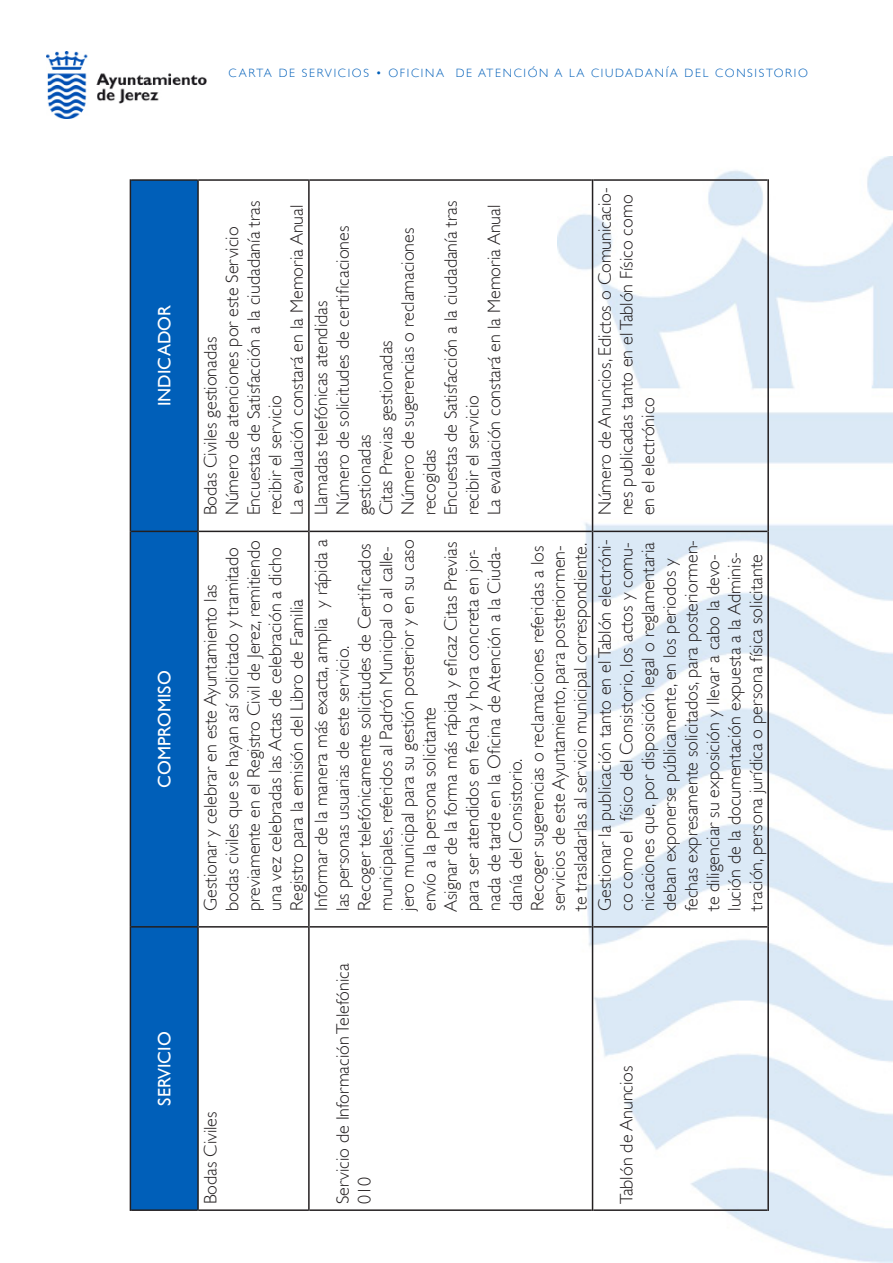
<style>
.page{position:relative;width:893px;height:1263px;background:#fff}
.page>*{position:absolute;margin:0;border:0;box-sizing:border-box;transform-origin:0 0}
.t1{font:300 18px/21.6px "Gill Sans";color:#231f20}
.t2{font:18px "Gill Sans";color:#fff}
.t3{font:300 12px "Gill Sans";letter-spacing:.14em;color:#005fb9}
</style>
<div class="page">
<img style="left:558px;top:156px;width:335px;height:1107px">
<img style="left:47px;top:51px;width:159px;height:68px">
<div style="left:131px;top:181px;width:66px;height:1028px;background:#005fb9"></div>
<hr style="left:130px;top:927px;width:1px;height:284px;background:#231f20">
<hr style="left:131px;top:1209px;width:66px;height:2px;background:#231f20">
<hr style="left:130px;top:531px;width:1px;height:396px;background:#231f20">
<hr style="left:131px;top:926px;width:66px;height:1px;background:#231f20">
<hr style="left:130px;top:179px;width:1px;height:352px;background:#231f20">
<hr style="left:131px;top:531px;width:66px;height:1px;background:#231f20">
<hr style="left:131px;top:179px;width:66px;height:2px;background:#231f20">
<hr style="left:197px;top:927px;width:2px;height:284px;background:#231f20">
<hr style="left:199px;top:1209px;width:109px;height:2px;background:#231f20">
<hr style="left:197px;top:531px;width:2px;height:396px;background:#231f20">
<hr style="left:199px;top:926px;width:109px;height:1px;background:#231f20">
<hr style="left:197px;top:179px;width:2px;height:352px;background:#231f20">
<hr style="left:199px;top:531px;width:109px;height:1px;background:#231f20">
<hr style="left:199px;top:179px;width:109px;height:2px;background:#231f20">
<hr style="left:308px;top:927px;width:2px;height:284px;background:#231f20">
<hr style="left:310px;top:1209px;width:282px;height:2px;background:#231f20">
<hr style="left:308px;top:531px;width:2px;height:396px;background:#231f20">
<hr style="left:310px;top:926px;width:282px;height:1px;background:#231f20">
<hr style="left:308px;top:179px;width:2px;height:352px;background:#231f20">
<hr style="left:310px;top:531px;width:282px;height:1px;background:#231f20">
<hr style="left:310px;top:179px;width:282px;height:2px;background:#231f20">
<hr style="left:592px;top:927px;width:1px;height:284px;background:#231f20">
<hr style="left:593px;top:1209px;width:174px;height:2px;background:#231f20">
<hr style="left:592px;top:531px;width:1px;height:396px;background:#231f20">
<hr style="left:593px;top:926px;width:174px;height:1px;background:#231f20">
<hr style="left:592px;top:179px;width:1px;height:352px;background:#231f20">
<hr style="left:593px;top:531px;width:174px;height:1px;background:#231f20">
<hr style="left:593px;top:179px;width:174px;height:2px;background:#231f20">
<hr style="left:767px;top:927px;width:2px;height:284px;background:#231f20">
<hr style="left:767px;top:531px;width:2px;height:396px;background:#231f20">
<hr style="left:767px;top:179px;width:2px;height:352px;background:#231f20">
<p class="t3" style="left:228px;top:66px;width:581px">CARTA DE SERVICIOS • OFICINA DE ATENCIÓN A LA CIUDADANÍA DEL CONSISTORIO</p>
<p class="t2" style="left:154px;top:406px;width:102px;rotate:-90deg">INDICADOR</p>
<p class="t2" style="left:154px;top:788px;width:119px;rotate:-90deg">COMPROMISO</p>
<p class="t2" style="left:154px;top:1105px;width:76px;rotate:-90deg">SERVICIO</p>
<p class="t1" style="left:243px;top:515px;width:316px;rotate:-90deg">Encuestas de Satisfacción a la ciudadanía tras</p>
<p class="t1" style="left:221px;top:515px;width:290px;rotate:-90deg">Número de atenciones por este Servicio</p>
<p class="t1" style="left:200px;top:515px;width:180px;rotate:-90deg">Bodas Civiles gestionadas</p>
<p class="t1" style="left:264px;top:515px;width:122px;rotate:-90deg">recibir el servicio</p>
<p class="t1" style="left:286px;top:515px;width:312px;rotate:-90deg">La evaluación constará en la Memoria Anual</p>
<p class="t1" style="left:310px;top:515px;width:216px;rotate:-90deg">Llamadas telefónicas atendidas</p>
<p class="t1" style="left:332px;top:515px;width:291px;rotate:-90deg">Número de solicitudes de certificaciones</p>
<p class="t1" style="left:440px;top:515px;width:316px;rotate:-90deg">Encuestas de Satisfacción a la ciudadanía tras</p>
<p class="t1" style="left:397px;top:515px;width:289px;rotate:-90deg">Número de sugerencias o reclamaciones</p>
<p class="t1" style="left:375px;top:515px;width:176px;rotate:-90deg">Citas Previas gestionadas</p>
<p class="t1" style="left:354px;top:515px;width:83px;rotate:-90deg">gestionadas</p>
<p class="t1" style="left:418px;top:515px;width:68px;rotate:-90deg">recogidas</p>
<p class="t1" style="left:462px;top:515px;width:122px;rotate:-90deg">recibir el servicio</p>
<p class="t1" style="left:483px;top:515px;width:312px;rotate:-90deg">La evaluación constará en la Memoria Anual</p>
<p class="t1" style="left:594px;top:515px;width:329px;rotate:-90deg">Número de Anuncios, Edictos o Comunicacio-</p>
<p class="t1" style="left:616px;top:515px;width:322px;rotate:-90deg">nes publicadas tanto en el Tablón Físico como</p>
<p class="t1" style="left:637px;top:515px;width:120px;rotate:-90deg">en el electrónico</p>
<p class="t1" style="left:221px;top:911px;width:365px;rotate:-90deg">bodas civiles que se hayan así solicitado y tramitado</p>
<p class="t1" style="left:243px;top:911px;width:372px;rotate:-90deg">previamente en el Registro Civil de Jerez, remitiendo</p>
<p class="t1" style="left:264px;top:911px;width:365px;rotate:-90deg">una vez celebradas las Actas de celebración a dicho</p>
<p class="t1" style="left:200px;top:911px;width:328px;rotate:-90deg">Gestionar y celebrar en este Ayuntamiento las</p>
<p class="t1" style="left:310px;top:911px;width:373px;rotate:-90deg">Informar de la manera más exacta, amplia y rápida a</p>
<p class="t1" style="left:354px;top:911px;width:369px;rotate:-90deg">Recoger telefónicamente solicitudes de Certificados</p>
<p class="t1" style="left:375px;top:911px;width:366px;rotate:-90deg">municipales, referidos al Padrón Municipal o al calle-</p>
<p class="t1" style="left:397px;top:911px;width:373px;rotate:-90deg">jero municipal para su gestión posterior y en su caso</p>
<p class="t1" style="left:440px;top:912px;width:371px;rotate:-90deg">Asignar de la forma más rápida y eficaz Citas Previas</p>
<p class="t1" style="left:462px;top:911px;width:363px;rotate:-90deg">para ser atendidos en fecha y hora concreta en jor-</p>
<p class="t1" style="left:483px;top:911px;width:366px;rotate:-90deg">nada de tarde en la Oficina de Atención a la Ciuda-</p>
<p class="t1" style="left:286px;top:911px;width:313px;rotate:-90deg">Registro para la emisión del Libro de Familia</p>
<p class="t1" style="left:332px;top:911px;width:267px;rotate:-90deg">las personas usuarias de este servicio.</p>
<p class="t1" style="left:418px;top:911px;width:205px;rotate:-90deg">envío a la persona solicitante</p>
<p class="t1" style="left:505px;top:911px;width:154px;rotate:-90deg">danía del Consistorio.</p>
<p class="t1" style="left:594px;top:911px;width:373px;rotate:-90deg">Gestionar la publicación tanto en el Tablón electróni-</p>
<p class="t1" style="left:616px;top:911px;width:370px;rotate:-90deg">co como el físico del Consistorio, los actos y comu-</p>
<p class="t1" style="left:637px;top:911px;width:370px;rotate:-90deg">nicaciones que, por disposición legal o reglamentaria</p>
<p class="t1" style="left:681px;top:911px;width:372px;rotate:-90deg">fechas expresamente solicitados, para posteriormen-</p>
<p class="t1" style="left:526px;top:911px;width:366px;rotate:-90deg">Recoger sugerencias o reclamaciones referidas a los</p>
<p class="t1" style="left:548px;top:911px;width:367px;rotate:-90deg">servicios de este Ayuntamiento, para posteriormen-</p>
<p class="t1" style="left:570px;top:911px;width:370px;rotate:-90deg">te trasladarlas al servicio municipal correspondiente.</p>
<p class="t1" style="left:702px;top:911px;width:358px;rotate:-90deg">te diligenciar su exposición y llevar a cabo la devo-</p>
<p class="t1" style="left:724px;top:911px;width:360px;rotate:-90deg">lución de la documentación expuesta a la Adminis-</p>
<p class="t1" style="left:745px;top:911px;width:358px;rotate:-90deg">tración, persona jurídica o persona física solicitante</p>
<p class="t1" style="left:659px;top:911px;width:354px;rotate:-90deg">deban exponerse públicamente, en los periodos y</p>
<p class="t1" style="left:200px;top:1204px;width:94px;rotate:-90deg">Bodas Civiles</p>
<p class="t1" style="left:332px;top:1204px;width:242px;rotate:-90deg">Servicio de Información Telefónica<br>010</p>
<p class="t1" style="left:616px;top:1204px;width:140px;rotate:-90deg">Tablón de Anuncios</p>
</div>
